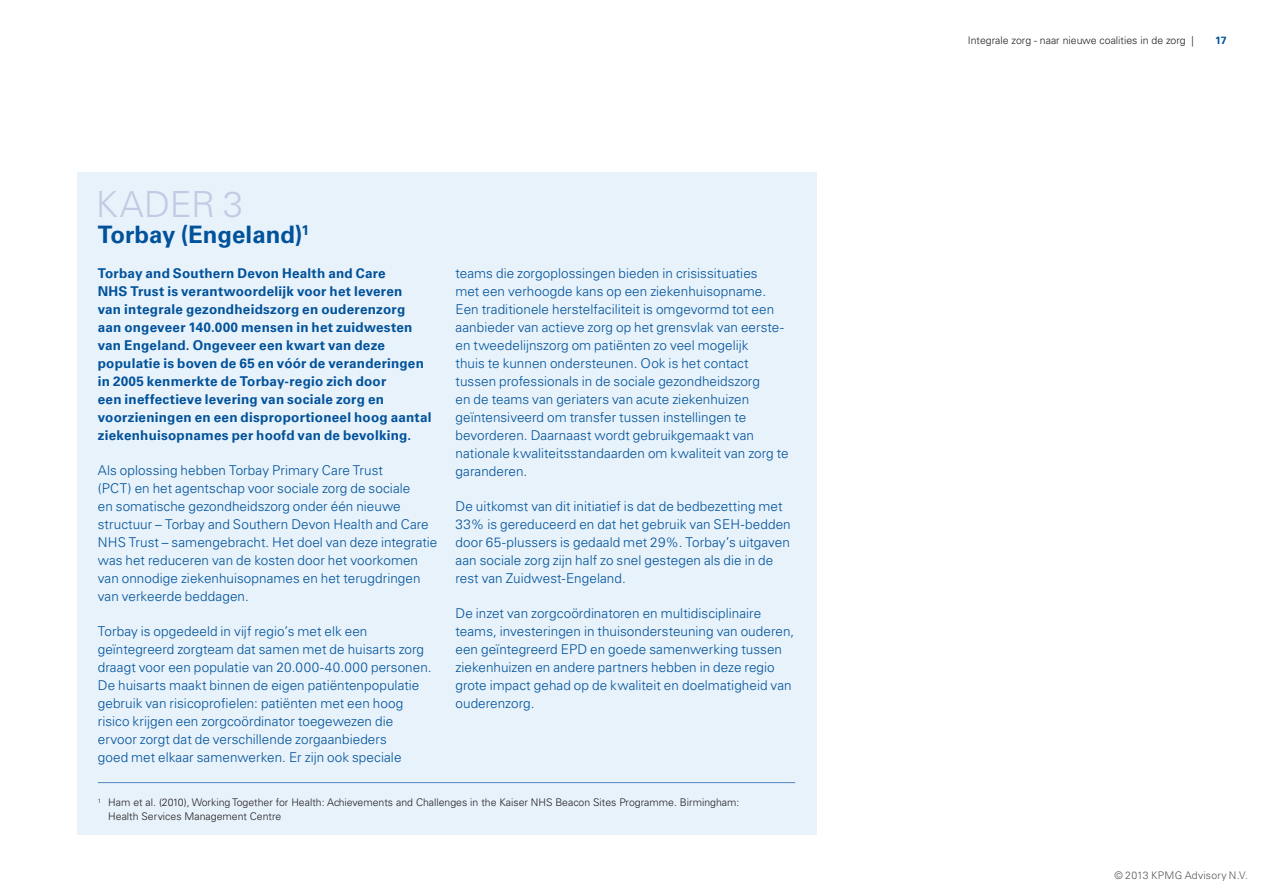
<style>
.page{position:relative;width:1263px;height:893px;background:#fff}
.page>*{position:absolute;margin:0;border:0;box-sizing:border-box;transform-origin:0 0}
.t1{font:300 36px "Univers LT Std";letter-spacing:.005em;color:#c3cbe4}
.t2{font:700 24px "Univers LT Std";color:#01529b}
.t3{font:300 13.5px/18px "Univers LT Std";letter-spacing:.005em;color:#01529b}
.t4{font:700 13.5px/18px "Univers LT Std";letter-spacing:.015em;color:#01529b}
.t5{font:300 10.5px/13.5px "Univers LT Std";color:#231f20}
.t6{font:300 10.5px "Univers LT Std";letter-spacing:.02em;color:#57585a}
.t7{font:700 10.5px "Univers LT Std";color:#01529b}
</style>
<div class="page">
<div style="left:77px;top:172px;width:739px;height:662px;background:#e7f2fa"></div>
<hr style="left:98px;top:782px;width:697px;height:1px;background:#5287be">
<h1 class="t1" style="left:96px;top:182px;width:149px">KADER 3</h1>
<h2 class="t2" style="left:98px;top:221px;width:213px">Torbay (Engeland)<sup>1</sup></h2>
<p class="t4" style="left:98px;top:264px;width:335px">Torbay and Southern Devon Health and Care<br>NHS Trust is verantwoordelijk voor het leveren<br>van integrale gezondheidszorg en ouderenzorg aan ongeveer 140.000 mensen in het zuidwesten van Engeland. Ongeveer een kwart van deze populatie is boven de 65 en vóór de veranderingen in 2005 kenmerkte de Torbay-regio zich door<br>een ineffectieve levering van sociale zorg en voorzieningen en een disproportioneel hoog aantal ziekenhuisopnames per hoofd van de bevolking.</p>
<p class="t3" style="left:98px;top:461px;width:341px">Als oplossing hebben Torbay Primary Care Trust<br>(PCT) en het agentschap voor sociale zorg de sociale<br>en somatische gezondheidszorg onder één nieuwe structuur – Torbay and Southern Devon Health and Care NHS Trust – samengebracht. Het doel van deze integratie was het reduceren van de kosten door het voorkomen van onnodige ziekenhuisopnames en het terugdringen van verkeerde beddagen.</p>
<p class="t3" style="left:98px;top:622px;width:335px">Torbay is opgedeeld in vijf regio’s met elk een geïntegreerd zorgteam dat samen met de huisarts zorg draagt voor een populatie van 20.000-40.000 personen.<br>De huisarts maakt binnen de eigen patiëntenpopulatie gebruik van risicoprofielen: patiënten met een hoog risico krijgen een zorgcoördinator toegewezen die ervoor zorgt dat de verschillende zorgaanbieders<br>goed met elkaar samenwerken. Er zijn ook speciale</p>
<p class="t3" style="left:455px;top:264px;width:335px">teams die zorgoplossingen bieden in crisissituaties<br>met een verhoogde kans op een ziekenhuisopname.<br>Een traditionele herstelfaciliteit is omgevormd tot een aanbieder van actieve zorg op het grensvlak van eerste&shy;en tweedelijnszorg om patiënten zo veel mogelijk<br>thuis te kunnen ondersteunen. Ook is het contact tussen professionals in de sociale gezondheidszorg<br>en de teams van geriaters van acute ziekenhuizen geïntensiveerd om transfer tussen instellingen te bevorderen. Daarnaast wordt gebruikgemaakt van nationale kwaliteitsstandaarden om kwaliteit van zorg te garanderen.</p>
<p class="t3" style="left:455px;top:497px;width:337px">De uitkomst van dit initiatief is dat de bedbezetting met 33% is gereduceerd en dat het gebruik van SEH-bedden door 65-plussers is gedaald met 29%. Torbay’s uitgaven aan sociale zorg zijn half zo snel gestegen als die in de rest van Zuidwest-Engeland.</p>
<p class="t3" style="left:455px;top:604px;width:340px">De inzet van zorgcoördinatoren en multidisciplinaire teams, investeringen in thuisondersteuning van ouderen, een geïntegreerd EPD en goede samenwerking tussen ziekenhuizen en andere partners hebben in deze regio grote impact gehad op de kwaliteit en doelmatigheid van ouderenzorg.</p>
<p class="t5" style="left:108px;top:796px;width:633px;text-indent:-10px"><sup>1</sup> Ham et al. (2010), Working Together for Health: Achievements and Challenges in the Kaiser NHS Beacon Sites Programme. Birmingham:<br>Health Services Management Centre</p>
<p class="t5" style="left:968px;top:33px;width:228px">Integrale zorg - naar nieuwe coalities in de zorg |</p>
<p class="t7" style="left:1215px;top:34px;width:13px">17</p>
<p class="t6" style="left:1114px;top:869px;width:135px">© 2013 KPMG Advisory N.V.</p>
</div>
